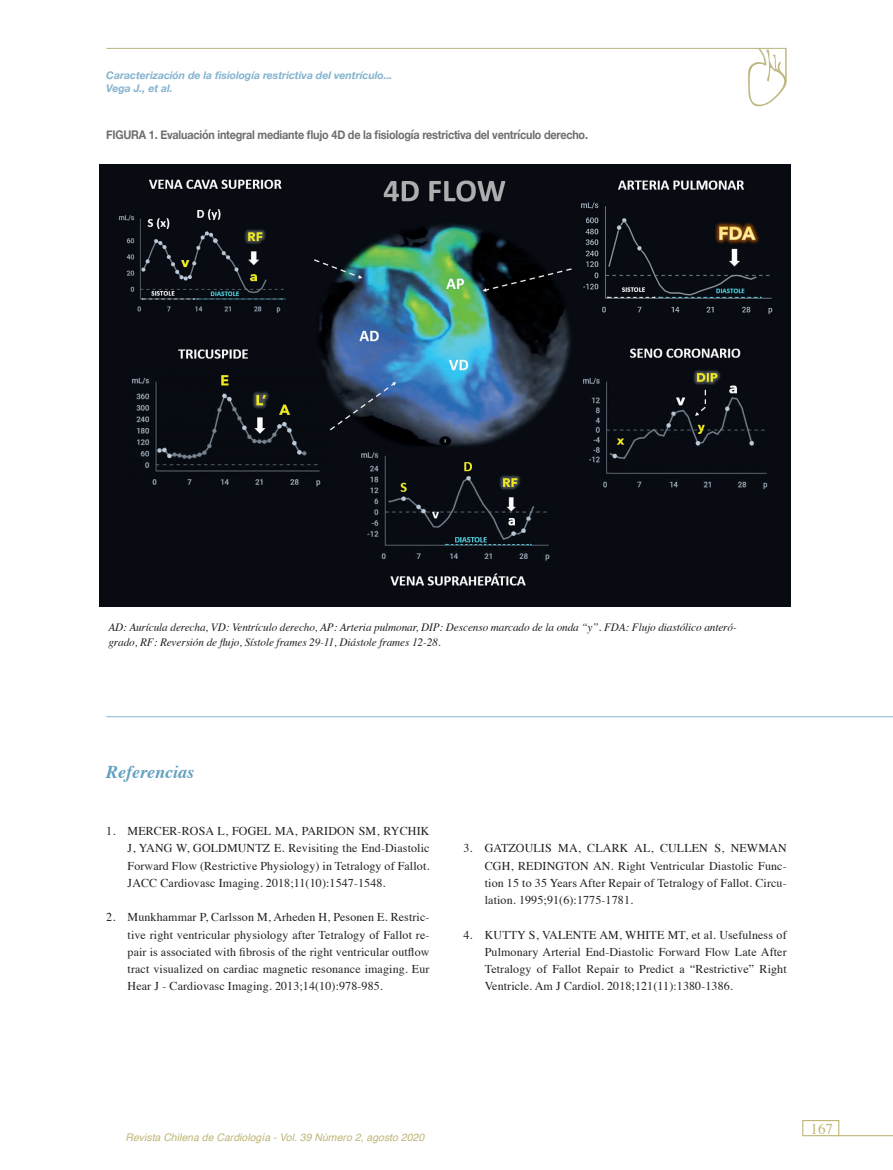
<style>
.page{position:relative;width:893px;height:1170px;background:#fff}
.page>*{position:absolute;margin:0;border:0;box-sizing:border-box;transform-origin:0 0}
.t1{font:italic 700 18px "Times";color:#62a0bf}
.t2{font:15px "Times";color:#bfb678}
.t3{font:12px/17.2px "Times";letter-spacing:.01em;color:#231f20;text-align:justify}
.t4{font:700 12px "Helvetica Neue";letter-spacing:-.02em;color:#6c6d70;scale:.9 1}
.t5{font:italic 11.25px/15px "Times";letter-spacing:-.01em;color:#231f20}
.t6{font:italic 700 10.5px/12.6px "Helvetica Neue";color:#83b3cf}
.t7{font:italic 10.5px "Helvetica";color:#bfb678}
</style>
<div class="page">
<div style="left:802px;top:1119px;width:37px;height:17px;border:1px solid #bfb678"></div>
<hr style="left:838px;top:1134px;width:55px;height:2px;background:#bfb678">
<hr style="left:106px;top:48px;width:681px;height:1px;background:#beb983">
<svg style="left:748px;top:48px;width:39px;height:59px"></svg>
<hr style="left:785px;top:49px;width:2px;height:32px;background:#beb983">
<hr style="left:106px;top:716px;width:787px;height:1px;background:#87b6d0">
<img style="left:100px;top:165px;width:691px;height:441px">
<p class="t6" style="left:106px;top:70px;width:288px">Caracterización de la fisiología restrictiva del ventrículo...<br>Vega J., et al.</p>
<p class="t4" style="left:106px;top:126px;width:537px">FIGURA 1. Evaluación integral mediante flujo 4D de la fisiología restrictiva del ventrículo derecho.</p>
<p class="t5" style="left:108px;top:619px;width:630px">AD: Aurícula derecha, VD: Ventrículo derecho, AP: Arteria pulmonar, DIP: Descenso marcado de la onda “y”. FDA: Flujo diastólico anteró&shy;grado, RF: Reversión de flujo, Sístole frames 29-11, Diástole frames 12-28.</p>
<h1 class="t1" style="left:106px;top:755px;width:89px">Referencias</h1>
<p class="t3" style="left:128px;top:821px;width:303px;text-indent:-21px">1. MERCER-ROSA L, FOGEL MA, PARIDON SM, RYCHIK J, YANG W, GOLDMUNTZ E. Revisiting the End-Diastolic Forward Flow (Restrictive Physiology) in Tetralogy of Fallot.<br>JACC Cardiovasc Imaging. 2018;11(10):1547-1548.</p>
<p class="t3" style="left:128px;top:907px;width:303px;text-indent:-21px">2. Munkhammar P, Carlsson M, Arheden H, Pesonen E. Restric&shy;tive right ventricular physiology after Tetralogy of Fallot re&shy;pair is associated with fibrosis of the right ventricular outflow tract visualized on cardiac magnetic resonance imaging. Eur Hear J - Cardiovasc Imaging. 2013;14(10):978-985.</p>
<p class="t3" style="left:485px;top:838px;width:303px;text-indent:-21px">3. GATZOULIS MA, CLARK AL, CULLEN S, NEWMAN CGH, REDINGTON AN. Right Ventricular Diastolic Func&shy;tion 15 to 35 Years After Repair of Tetralogy of Fallot. Circu&shy;lation. 1995;91(6):1775-1781.</p>
<p class="t3" style="left:485px;top:924px;width:303px;text-indent:-21px">4. KUTTY S, VALENTE AM, WHITE MT, et al. Usefulness of Pulmonary Arterial End-Diastolic Forward Flow Late After Tetralogy of Fallot Repair to Predict a “Restrictive” Right Ventricle. Am J Cardiol. 2018;121(11):1380-1386.</p>
<p class="t7" style="left:125px;top:1128px;width:300px">Revista Chilena de Cardiología - Vol. 39 Número 2, agosto 2020</p>
<p class="t2" style="left:810px;top:1115px;width:24px">167</p>
</div>
